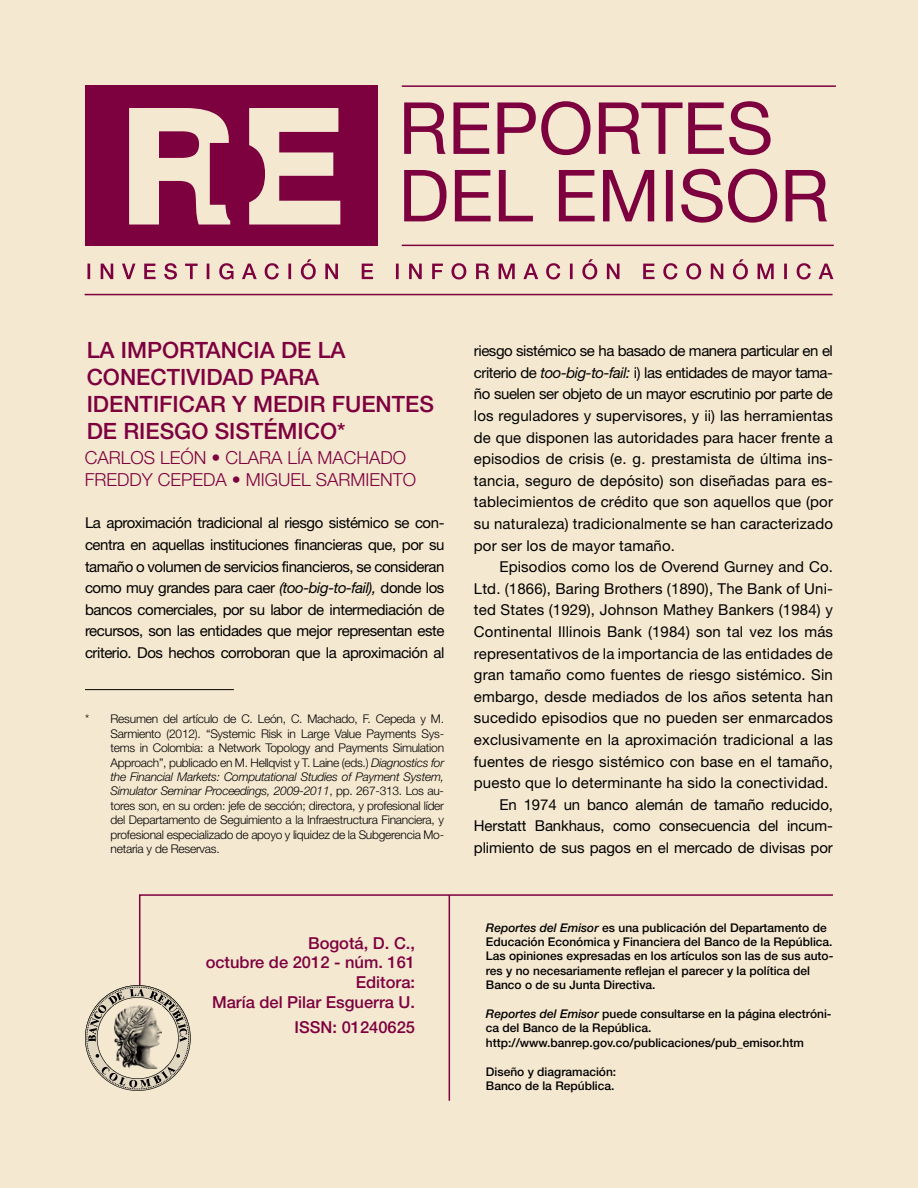
<style>
.page{position:relative;width:918px;height:1188px;background:#f5e8d0}
.page>*{position:absolute;margin:0;border:0;box-sizing:border-box;transform-origin:0 0}
.t1{font:500 22.5px/27px "Helvetica Neue";color:#7d003f}
.t2{font:300 18px/21.6px "Helvetica Neue LT Std";color:#7d003f}
.t3{font:500 16.5px/19.8px "Helvetica Neue";color:#7d003f;text-align:right}
.t4{font:15px/21.6px "Helvetica Neue";letter-spacing:.01em;color:#000;text-align:justify}
.t5{font:15px "Helvetica Neue";letter-spacing:-.01em;color:#000}
.t6{font:300 12px/14.4px "Helvetica Neue LT Std";letter-spacing:-.02em;color:#000;text-align:justify}
.t7{font:500 12px/14.4px "Helvetica Neue";color:#000}
.s1{font-family:"Helvetica Neue LT Std";font-style:italic}
.s2{font-style:italic}
.s3{font-family:"Helvetica Neue LT Std"}
</style>
<div class="page">
<svg style="left:87px;top:259px;width:746px;height:20px"></svg>
<svg style="left:404px;top:169px;width:423px;height:54px"></svg>
<svg style="left:404px;top:101px;width:367px;height:54px"></svg>
<div style="left:85px;top:85px;width:293px;height:161px;background:#7d003f"></div>
<svg style="left:249px;top:108px;width:91px;height:117px"></svg>
<svg style="left:129px;top:108px;width:101px;height:117px"></svg>
<hr style="left:402px;top:245px;width:432px;height:1px;background:#7d003f">
<hr style="left:402px;top:85px;width:434px;height:2px;background:#7d003f">
<hr style="left:85px;top:294px;width:748px;height:1px;background:#7d003f">
<svg style="left:139px;top:894px;width:694px;height:198px"></svg>
<hr style="left:449px;top:895px;width:1px;height:206px;background:#7d003f">
<hr style="left:85px;top:689px;width:149px;height:1px;background:#000">
<svg style="left:85px;top:985px;width:106px;height:106px"></svg>
<h1 class="t1" style="left:87px;top:336px;width:349px">LA IMPORTANCIA DE LA<br>CONECTIVIDAD PARA<br>IDENTIFICAR Y MEDIR FUENTES<br>DE RIESGO SISTÉMICO*</h1>
<p class="t2" style="left:85px;top:446px;width:333px">CARLOS LEÓN • CLARA LÍA MACHADO<br>FREDDY CEPEDA • MIGUEL SARMIENTO</p>
<p class="t4" style="left:85px;top:512px;width:361px">La aproximación tradicional al riesgo sistémico se con&shy;centra en aquellas instituciones financieras que, por su tamaño o volumen de servicios financieros, se consideran como muy grandes para caer <span class="s1">(too-big-to-fail),</span> donde los bancos comerciales, por su labor de intermediación de recursos, son las entidades que mejor representan este criterio. Dos hechos corroboran que la aproximación al</p>
<p class="t6" style="left:111px;top:712px;width:335px;text-indent:-26px">* Resumen del artículo de C. León, C. Machado, F. Cepeda y M.<br>Sarmiento (2012). “Systemic Risk in Large Value Payments Sys&shy;tems in Colombia: a Network Topology and Payments Simulation Approach”, publicado en M. Hellqvist y T. Laine (eds.) <span class="s2">Diagnostics for the Financial Markets: Computational Studies of Payment System, Simulator Seminar Proceedings, 2009-2011</span>, pp. 267-313. Los au&shy;tores son, en su orden: jefe de sección; directora, y profesional líder del Departamento de Seguimiento a la Infraestructura Financiera, y profesional especializado de apoyo y liquidez de la Subgerencia Mo&shy;netaria y de Reservas.</p>
<p class="t3" style="left:206px;top:933px;width:211px">Bogotá, D. C.,<br>octubre de 2012 - núm. 161<br>Editora:<br>María del Pilar Esguerra U.</p>
<p class="t3" style="left:295px;top:1017px;width:122px">ISSN: 01240625</p>
<p class="t4" style="left:474px;top:340px;width:361px">riesgo sistémico se ha basado de manera particular en el criterio de <span class="s1">too-big-to-fail:</span> <span class="s3">i)</span> las entidades de mayor tama&shy;ño suelen ser objeto de un mayor escrutinio por parte de los reguladores y supervisores, y ii) las herramientas de que disponen las autoridades para hacer frente a episodios de crisis (e. g. prestamista de última ins&shy;tancia, seguro de depósito) son diseñadas para es&shy;tablecimientos de crédito que son aquellos que (por su naturaleza) tradicionalmente se han caracterizado por ser los de mayor tamaño.</p>
<p class="t4" style="left:499px;top:556px;width:335px">Episodios como los de Overend Gurney and Co.</p>
<p class="t4" style="left:474px;top:577px;width:361px">Ltd. (1866), Baring Brothers (1890), The Bank of Uni-</p>
<p class="t4" style="left:474px;top:599px;width:361px">ted States (1929), Johnson Mathey Bankers (1984) y</p>
<p class="t4" style="left:474px;top:621px;width:361px">Continental Illinois Bank (1984) son tal vez los más</p>
<p class="t4" style="left:474px;top:642px;width:361px">representativos de la importancia de las entidades de</p>
<p class="t4" style="left:474px;top:664px;width:361px">gran tamaño como fuentes de riesgo sistémico. Sin</p>
<p class="t4" style="left:474px;top:685px;width:361px">embargo, desde mediados de los años setenta han</p>
<p class="t4" style="left:474px;top:707px;width:361px">sucedido episodios que no pueden ser enmarcados</p>
<p class="t4" style="left:474px;top:729px;width:361px">exclusivamente en la aproximación tradicional a las</p>
<p class="t4" style="left:474px;top:750px;width:361px">fuentes de riesgo sistémico con base en el tamaño,</p>
<p class="t4" style="left:474px;top:772px;width:356px">puesto que lo determinante ha sido la conectividad.</p>
<p class="t5" style="left:499px;top:796px;width:335px">En 1974 un banco alemán de tamaño reducido,</p>
<p class="t5" style="left:474px;top:817px;width:361px">Herstatt Bankhaus, como consecuencia del incum-</p>
<p class="t5" style="left:474px;top:839px;width:361px">plimiento de sus pagos en el mercado de divisas por</p>
<p class="t7" style="left:486px;top:920px;width:349px"><span class="s2">Reportes del Emisor</span> es una publicación del Departamento de Educación Económica y Financiera del Banco de la República.<br>Las opiniones expresadas en los artículos son las de sus auto&shy;res y no necesariamente reflejan el parecer y la política del Banco o de su Junta Directiva.</p>
<p class="t7" style="left:486px;top:1006px;width:347px"><span class="s2">Reportes del Emisor</span> puede consultarse en la página electróni&shy;ca del Banco de la República. http://www.banrep.gov.co/publicaciones/pub_emisor.htm</p>
<p class="t7" style="left:486px;top:1064px;width:132px">Diseño y diagramación:<br>Banco de la República.</p>
</div>
